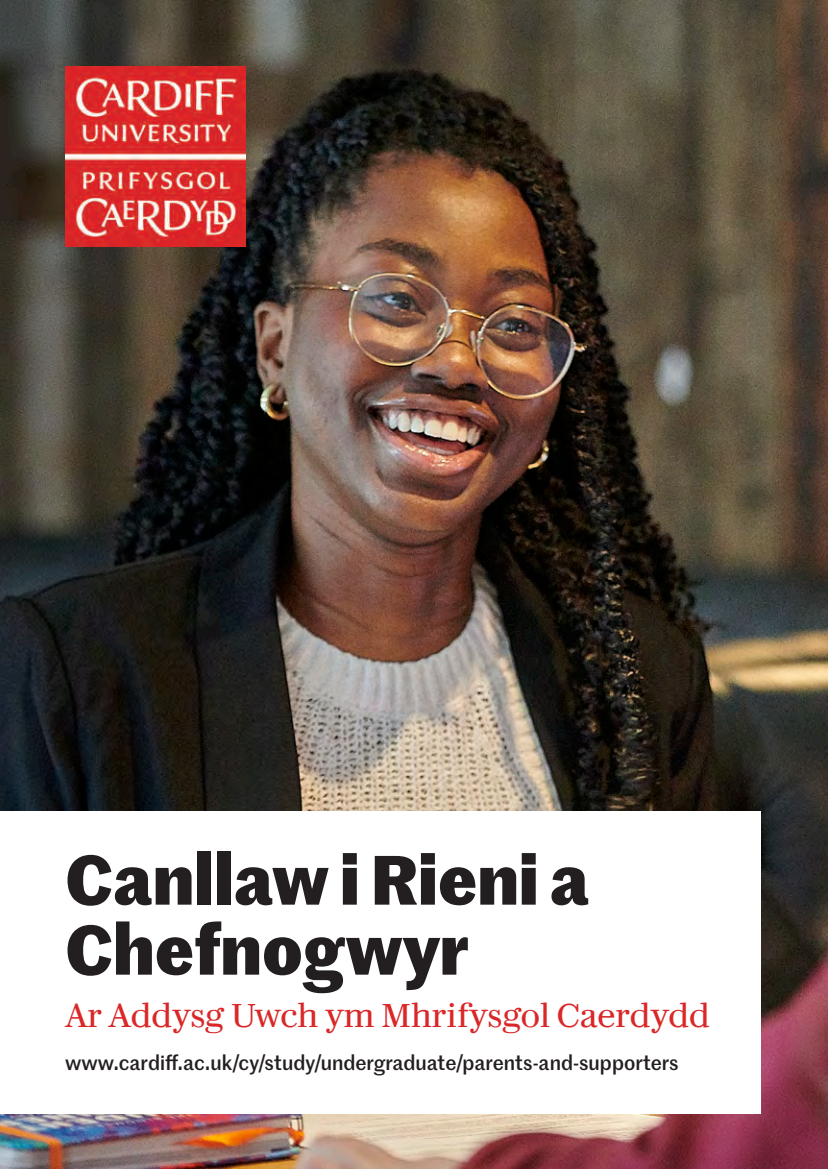
<style>
.page{position:relative;width:828px;height:1169px;background:#fff}
.page>*{position:absolute;margin:0;border:0;box-sizing:border-box;transform-origin:0 0}
.t1{font:700 68px/70px "Marr Sans TT";color:#231f20}
.t2{font:33.4px "Darby Serif Text TT";letter-spacing:-.005em;color:#da2728}
.t3{font:500 20px "Marr Sans TT";color:#231f20}
</style>
<div class="page">
<img style="left:0;top:0;width:828px;height:1168px">
<div style="left:0;top:811px;width:760px;height:302px;background:#fff"></div>
<img style="left:65px;top:67px;width:180px;height:180px">
<p class="t1" style="left:65px;top:840px;width:526px">Canllaw i Rieni a<br>Chefnogwyr</p>
<p class="t2" style="left:65px;top:990px;width:646px">Ar Addysg Uwch ym Mhrifysgol Caerdydd</p>
<p class="t3" style="left:65px;top:1048px;width:615px">www.cardiff.ac.uk/cy/study/undergraduate/parents-and-supporters</p>
</div>
